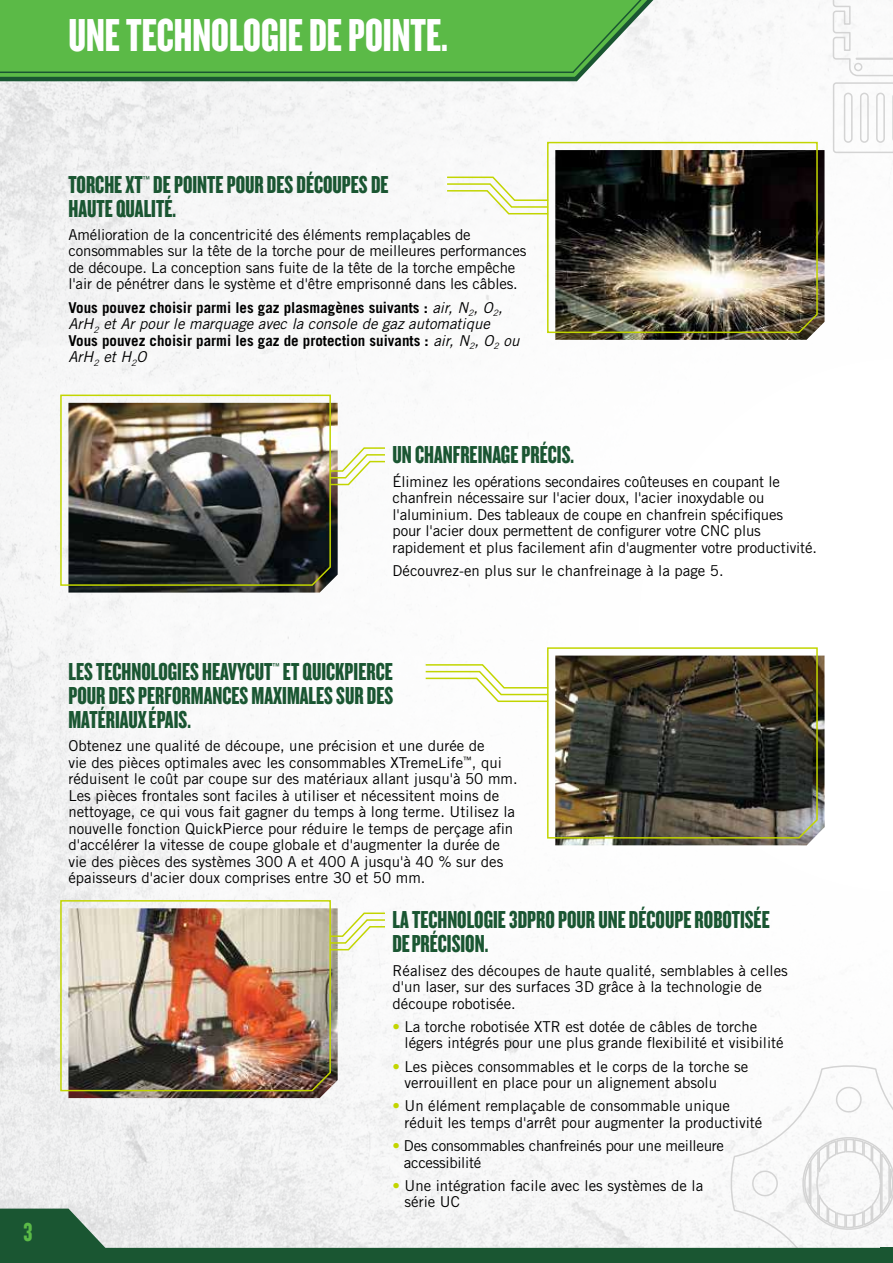
<style>
.page{position:relative;width:893px;height:1263px;background:#fff}
.page>*{position:absolute;margin:0;border:0;box-sizing:border-box;transform-origin:0 0}
.t1{font:48px "Knockout HTF68 Full Featherwt";color:#fff}
.t2{font:27px "Knockout HTF68 Full Featherwt";color:#5bba47}
.t3{font:25.5px/24px "Knockout HTF68 Full Featherwt";color:#1a5632}
.t4{font:15px/16.5px "Trade Gothic LT Std";color:#000}
.t5{font:700 15px/16.5px "Trade Gothic LT Std";color:#000}
.t6{font:15px/16.5px "Trade Gothic LT Std";letter-spacing:-.02em;color:#000}
.s1{font-weight:400;font-style:italic}
.s2{color:#c2d500}
</style>
<div class="page">
<img style="left:0;top:0;width:832px;height:1208px">
<img style="left:555px;top:150px;width:269px;height:190px">
<svg style="left:832px;top:0;width:61px;height:154px"></svg>
<svg style="left:731px;top:966px;width:162px;height:242px"></svg>
<svg style="left:0;top:1208px;width:893px;height:55px"></svg>
<svg style="left:0;top:0;width:669px;height:84px"></svg>
<svg style="left:0;top:0;width:655px;height:74px;background:#61ba50"></svg>
<img style="left:555px;top:656px;width:269px;height:189px">
<img style="left:68px;top:403px;width:270px;height:190px">
<img style="left:546px;top:141px;width:272px;height:193px">
<img style="left:59px;top:394px;width:273px;height:193px">
<img style="left:546px;top:647px;width:272px;height:192px">
<img style="left:68px;top:908px;width:270px;height:190px">
<img style="left:59px;top:899px;width:273px;height:193px">
<svg style="left:424px;top:663px;width:126px;height:40px"></svg>
<svg style="left:446px;top:176px;width:104px;height:39px"></svg>
<svg style="left:328px;top:912px;width:58px;height:39px"></svg>
<svg style="left:328px;top:447px;width:58px;height:39px"></svg>
<h1 class="t1" style="left:68px;top:11px;width:381px">UNE TECHNOLOGIE DE POINTE.</h1>
<h2 class="t2" style="left:23px;top:1219px;width:10px">3</h2>
<h3 class="t3" style="left:68px;top:173px;width:322px">TORCHE XT<sup>™</sup> DE POINTE POUR DES DÉCOUPES DE<br>HAUTE QUALITÉ.</h3>
<p class="t4" style="left:68px;top:226px;width:460px">Amélioration de la concentricité des éléments remplaçables de consommables sur la tête de la torche pour de meilleures performances de découpe. La conception sans fuite de la tête de la torche empêche l'air de pénétrer dans le système et d'être emprisonné dans les câbles.</p>
<p class="t5" style="left:68px;top:299px;width:452px">Vous pouvez choisir parmi les gaz plasmagènes suivants : <span class="s1">air, N</span><sub>2</sub><span class="s1">, O</span><sub>2</sub><span class="s1">, ArH</span><sub>2</sub> <span class="s1">et Ar pour le marquage avec la console de gaz automatique </span>Vous pouvez choisir parmi les gaz de protection suivants : <span class="s1">air, N</span><sub>2</sub><span class="s1">, O</span><sub>2</sub> <span class="s1">ou ArH</span><sub>2</sub> <span class="s1">et H</span><sub>2</sub><span class="s1">O</span></p>
<h3 class="t3" style="left:392px;top:443px;width:183px">UN CHANFREINAGE PRÉCIS.</h3>
<p class="t4" style="left:392px;top:473px;width:426px">Éliminez les opérations secondaires coûteuses en coupant le chanfrein nécessaire sur l'acier doux, l'acier inoxydable ou l'aluminium. Des tableaux de coupe en chanfrein spécifiques<br>pour l'acier doux permettent de configurer votre CNC plus rapidement et plus facilement afin d'augmenter votre productivité.</p>
<p class="t4" style="left:392px;top:562px;width:333px">Découvrez-en plus sur le chanfreinage à la page 5.</p>
<h3 class="t3" style="left:68px;top:660px;width:326px;text-align:justify">LES TECHNOLOGIES HEAVYCUT<sup>™</sup> ET QUICKPIERCE POUR DES PERFORMANCES MAXIMALES SUR DES MATÉRIAUX ÉPAIS.</h3>
<p class="t4" style="left:68px;top:737px;width:451px">Obtenez une qualité de découpe, une précision et une durée de<br>vie des pièces optimales avec les consommables XTremeLife<sup>™</sup>, qui réduisent le coût par coupe sur des matériaux allant jusqu'à 50 mm.<br>Les pièces frontales sont faciles à utiliser et nécessitent moins de nettoyage, ce qui vous fait gagner du temps à long terme. Utilisez la nouvelle fonction QuickPierce pour réduire le temps de perçage afin d'accélérer la vitesse de coupe globale et d'augmenter la durée de vie des pièces des systèmes 300 A et 400 A jusqu'à 40 % sur des épaisseurs d'acier doux comprises entre 30 et 50 mm.</p>
<h3 class="t3" style="left:392px;top:908px;width:379px">LA TECHNOLOGIE 3DPRO POUR UNE DÉCOUPE ROBOTISÉE<br>DE PRÉCISION.</h3>
<p class="t4" style="left:392px;top:962px;width:397px">Réalisez des découpes de haute qualité, semblables à celles d'un laser, sur des surfaces 3D grâce à la technologie de découpe robotisée.</p>
<p class="t4" style="left:405px;top:1018px;width:381px;text-indent:-12px"><span class="s2">•</span> La torche robotisée XTR est dotée de câbles de torche légers intégrés pour une plus grande flexibilité et visibilité</p>
<p class="t4" style="left:405px;top:1058px;width:345px;text-indent:-12px"><span class="s2">•</span> Les pièces consommables et le corps de la torche se verrouillent en place pour un alignement absolu</p>
<p class="t4" style="left:405px;top:1098px;width:359px;text-indent:-12px"><span class="s2">•</span> Un élément remplaçable de consommable unique réduit les temps d'arrêt pour augmenter la productivité</p>
<p class="t6" style="left:404px;top:1137px;width:321px;text-indent:-11px"><span class="s2">•</span> Des consommables chanfreinés pour une meilleure accessibilité</p>
<p class="t4" style="left:405px;top:1177px;width:300px;text-indent:-12px"><span class="s2">•</span> Une intégration facile avec les systèmes de la série UC</p>
</div>
